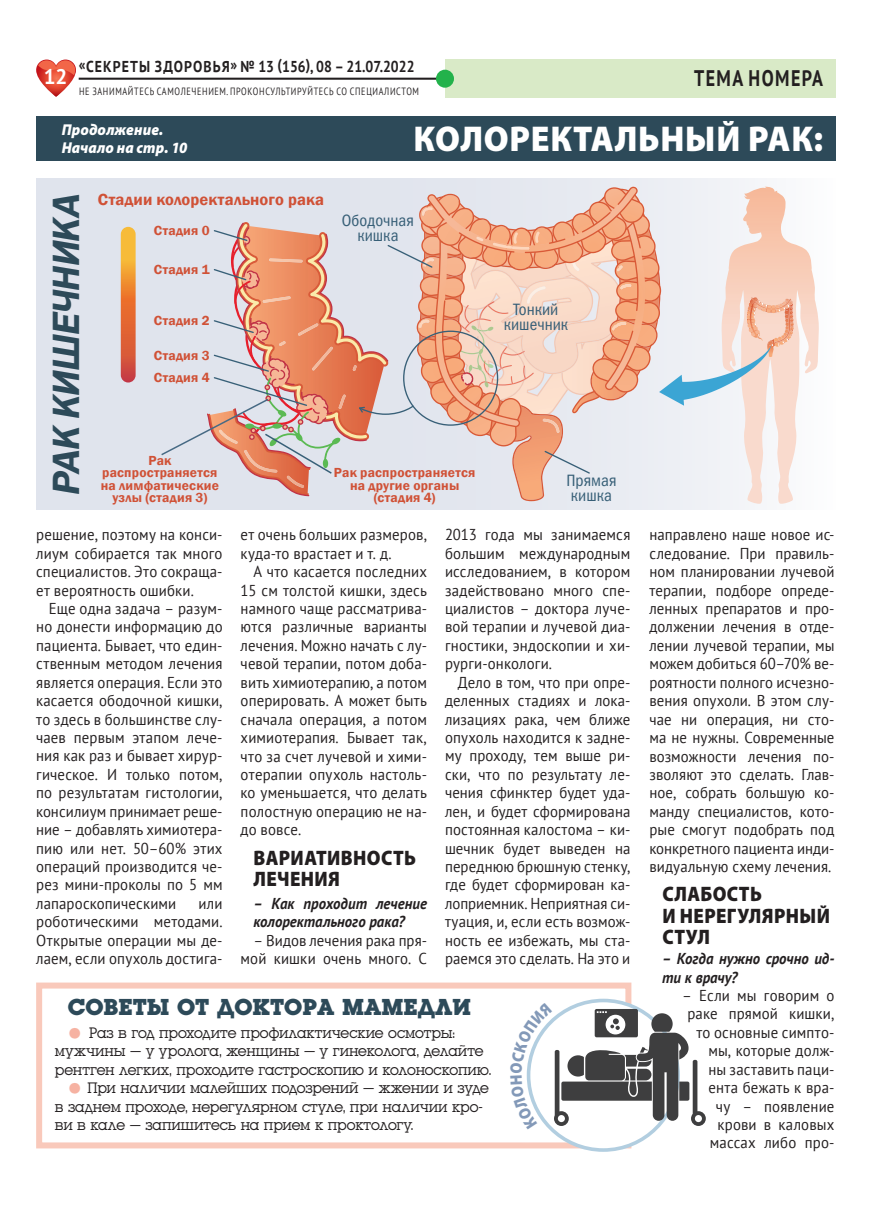
<style>
.page{position:relative;width:872px;height:1208px;background:#fff}
.page>*{position:absolute;margin:0;border:0;box-sizing:border-box;transform-origin:0 0}
.t1{font:italic 600 39px "Franklin Gothic";letter-spacing:-.025em;color:#2d4a59}
.t2{font:900 36px "Myriad Pro";letter-spacing:.02em;color:#fff;scale:.95 1}
.t3{font:700 24px "Luga";color:#2d4a59}
.t4{font:700 22.5px "PT Sans";letter-spacing:.08em;color:#231f20;scale:.8 1}
.t5{font:900 21px/21px "Myriad Pro";letter-spacing:.02em;color:#231f20;scale:.9 1}
.t6{font:700 21px "PT Sans";color:#fff}
.t7{font:16.5px/15px "Franklin Gothic Book Cond ITC";color:#375f77;text-align:center}
.t8{font:600 16.5px "Franklin Gothic";letter-spacing:.005em;color:#d05136}
.t9{font:15.75px/18.5px "PT Sans";letter-spacing:.01em;color:#231f20;text-align:justify;scale:.94 1}
.t10{font:15.75px/18.5px "Luga";letter-spacing:-.005em;color:#231f20;scale:.95 1}
.t11{font:italic 700 15.75px/18.5px "PT Sans";color:#231f20;scale:.94 1}
.t12{font:700 15.75px "PT Sans";letter-spacing:.075em;color:#231f20;scale:.88 1}
.t13{font:italic 900 15.75px/18.5px "Myriad Pro";letter-spacing:.01em;color:#fff;scale:.94 1}
.t14{font:600 13.5px/12px "Franklin Gothic";letter-spacing:.02em;color:#d05136;text-align:center}
.t15{font:10.5px "PT Sans";letter-spacing:.08em;color:#231f20;scale:.78 1}
.s1{font-family:"Myriad Pro";font-weight:600;font-size:45px;color:#f6b2a2}
</style>
<div class="page">
<svg style="left:36px;top:60px;width:40px;height:37px"></svg>
<div style="left:445px;top:60px;width:391px;height:38px;background:#d9eac7"></div>
<hr style="left:79px;top:78px;width:369px;height:2px;background:#231f20">
<div style="left:436px;top:70px;width:18px;height:18px;background:#23b24b;border-radius:50%"></div>
<div style="left:36px;top:116px;width:800px;height:45px;background:#2d4a59"></div>
<div style="left:36px;top:178px;width:800px;height:332px;background:#e0e4ed"></div>
<svg style="left:121px;top:227px;width:15px;height:155px"></svg>
<svg style="left:161px;top:187px;width:657px;height:317px"></svg>
<div style="left:36px;top:982px;width:595px;height:166px;border:6px solid #f9c9bb"></div>
<div style="left:492px;top:986px;width:77px;height:161px;background:#fff"></div>
<svg style="left:528px;top:1000px;width:150px;height:150px"></svg>
<svg style="left:526px;top:1003px;width:180px;height:126px"></svg>
<p class="t12" style="left:79px;top:56px;width:383px">«СЕКРЕТЫ ЗДОРОВЬЯ» № 13 (156), 08 – 21.07.2022</p>
<p class="t15" style="left:79px;top:85px;width:437px">Не зан имайтесь самолечен ием. Проконсультируйтесь со сп ециалистом</p>
<h3 class="t6" style="left:44px;top:63px;width:25px">12</h3>
<h3 class="t4" style="left:694px;top:63px;width:163px">тема номера</h3>
<h2 class="t2" style="left:413px;top:114px;width:432px">Колоректальный рак:</h2>
<p class="t13" style="left:62px;top:120px;width:135px">Продолжение.<br>Начало на стр. 10</p>
<h1 class="t1" style="left:41px;top:495px;width:305px;rotate:-90deg">Рак кишечника</h1>
<p class="t8" style="left:98px;top:189px;width:227px">Стадии колоректального рака</p>
<p class="t14" style="left:154px;top:225px;width:57px">Стадия 0</p>
<p class="t14" style="left:154px;top:264px;width:57px">Стадия 1</p>
<p class="t14" style="left:154px;top:315px;width:57px">Стадия 2</p>
<p class="t14" style="left:154px;top:344px;width:57px;line-height:22px;text-align:left">Стадия 3<br>Стадия 4</p>
<p class="t7" style="left:342px;top:213px;width:74px">Ободочная кишка</p>
<p class="t14" style="left:101px;top:455px;width:120px">Рак распространяется на лимфатические узлы (стадия 3)</p>
<p class="t14" style="left:334px;top:467px;width:143px">Рак распространяется на другие органы (стадия 4)</p>
<p class="t7" style="left:504px;top:302px;width:66px">Тонкий кишечник</p>
<p class="t7" style="left:566px;top:473px;width:52px;text-align:left">Прямая кишка</p>
<p class="t9" style="left:36px;top:525px;width:200px">решение, поэтому на конси&shy;лиум собирается так много специалистов. Это сокраща&shy;ет вероятность ошибки.</p>
<p class="t9" style="left:36px;top:599px;width:200px;text-indent:13px">Еще одна задача – разум&shy;но донести информацию до пациента. Бывает, что един&shy;ственным методом лечения является операция. Если это касается ободочной кишки, то здесь в большинстве слу&shy;чаев первым этапом лече&shy;ния как раз и бывает хирур&shy;гическое. И только потом, по результатам гистологии, консилиум принимает реше&shy;ние – добавлять химиотера&shy;пию или нет. 50–60% этих операций производится че&shy;рез мини-проколы по 5 мм лапароскопическими</p>
<p class="t9" style="left:36px;top:893px;width:200px;text-indent:162px">или роботическими методами.<br>Открытые операции мы де&shy;лаем, если опухоль достига-</p>
<p class="t9" style="left:240px;top:525px;width:200px">ет очень больших размеров, куда-то врастает и т. д.</p>
<p class="t9" style="left:240px;top:562px;width:200px;text-indent:13px">А что касается последних 15 см толстой кишки, здесь намного чаще рассматрива&shy;ются различные варианты лечения. Можно начать с лу&shy;чевой терапии, потом доба&shy;вить химиотерапию, а потом оперировать. А может быть сначала операция, а потом химиотерапия. Бывает так, что за счет лучевой и хими&shy;отерапии опухоль настоль&shy;ко уменьшается, что делать полостную операцию не на&shy;до вовсе.</p>
<h3 class="t5" style="left:253px;top:846px;width:182px">Вариативность лечения</h3>
<p class="t11" style="left:253px;top:894px;width:186px">– Как проходит лечение колоректального рака?</p>
<p class="t9" style="left:240px;top:930px;width:200px;text-align:right">– Видов лечения рака пря&shy;мой кишки очень много. С</p>
<p class="t9" style="left:445px;top:525px;width:199px">2013 года мы занимаемся большим международным исследованием, в котором задействовано много спе&shy;циалистов – доктора луче&shy;вой терапии и лучевой диа&shy;гностики, эндоскопии и хи&shy;рурги-онкологи.</p>
<p class="t9" style="left:445px;top:672px;width:199px;text-indent:13px">Дело в том, что при опре&shy;деленных стадиях и лока&shy;лизациях рака, чем ближе опухоль находится к задне&shy;му проходу, тем выше ри&shy;ски, что по результату ле&shy;чения сфинктер будет уда&shy;лен, и будет сформирована постоянная калостома – ки&shy;шечник будет выведен на переднюю брюшную стенку, где будет сформирован ка&shy;лоприемник. Неприятная си&shy;туация, и, если есть возмож&shy;ность ее избежать, мы ста&shy;раемся это сделать. На это и</p>
<h3 class="t3" style="left:68px;top:995px;width:405px">Советы от доктора Мамедли</h3>
<p class="t10" style="left:55px;top:1023px;width:461px;text-indent:13px"><span class="s1">•</span> Раз в год проходите профилактические осмотры: мужчины – у уролога, женщины – у гинеколога, делайте рентген легких, проходите гастроскопию и колоноскопию.</p>
<p class="t10" style="left:55px;top:1079px;width:458px;text-indent:13px"><span class="s1">•</span> При наличии малейших подозрений – жжении и зуде в заднем проходе, нерегулярном стуле, при наличии кро&shy;ви в кале – запишитесь на прием к проктологу.</p>
<p class="t9" style="left:649px;top:525px;width:198px">направлено наше новое ис&shy;следование. При правиль&shy;ном планировании лучевой терапии, подборе опреде&shy;ленных препаратов и про&shy;должении лечения в отде&shy;лении лучевой терапии, мы можем добиться 60–70% ве&shy;роятности полного исчезно&shy;вения опухоли. В этом слу&shy;чае ни операция, ни сто&shy;ма не нужны. Современные возможности лечения по&shy;зволяют это сделать. Глав&shy;ное, собрать большую ко&shy;манду специалистов, кото&shy;рые смогут подобрать под конкретного пациента инди&shy;видуальную схему лечения.</p>
<h3 class="t5" style="left:662px;top:883px;width:188px">Слабость<br>и нерегулярный стул</h3>
<p class="t11" style="left:662px;top:949px;width:185px">– Когда нужно срочно ид&shy;ти к врачу?</p>
<p class="t9" style="left:682px;top:986px;width:163px;text-align:right">– Если мы говорим о раке прямой кишки, то основные симпто&shy;мы, которые долж-<br>ны заставить паци&shy;ента бежать к вра-<br>чу – появление крови в каловых массах либо про-</p>
</div>
